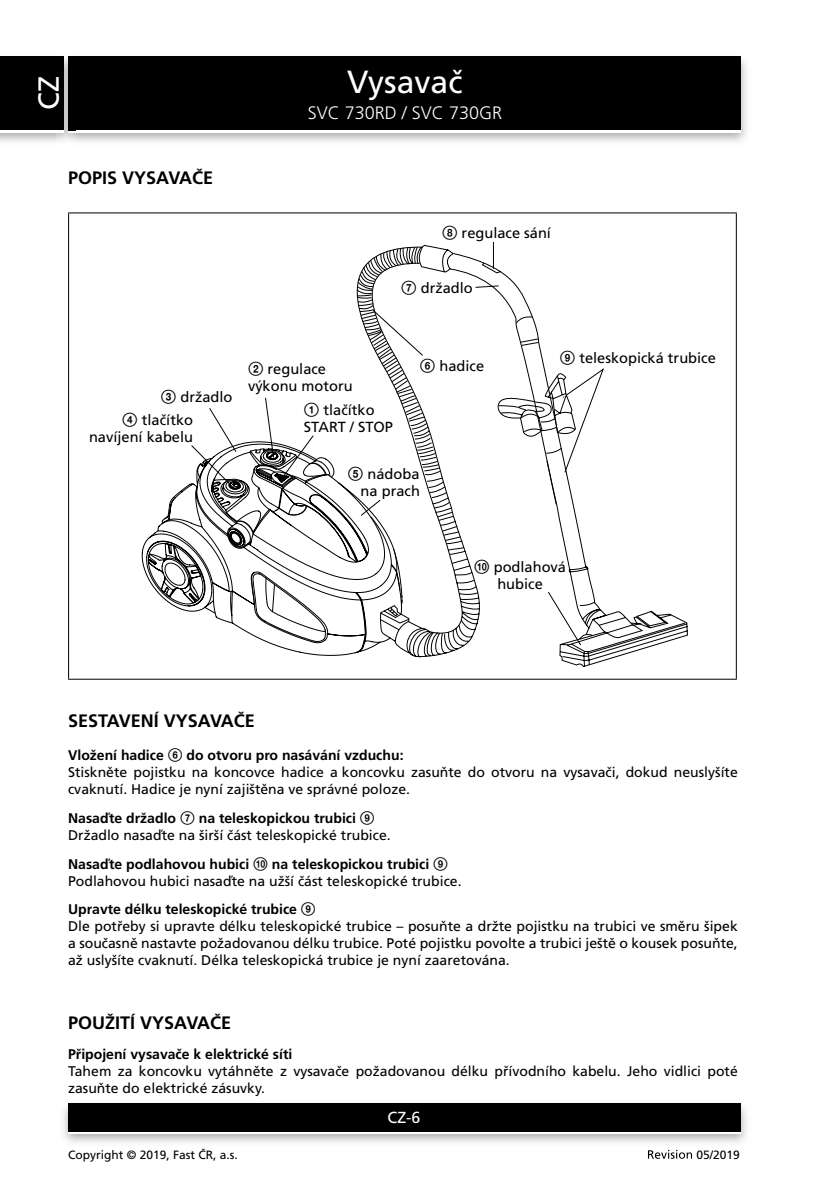
<style>
.page{position:relative;width:840px;height:1191px;background:#fff}
.page>*{position:absolute;margin:0;border:0;box-sizing:border-box;transform-origin:0 0}
.t1{font:32px "Frutiger CE";color:#fff}
.t2{font:29px "Frutiger CE";color:#fff}
.t3{font:700 18px "Frutiger CE";color:#000}
.t4{font:300 18px "Frutiger CE";color:#fff}
.t5{font:16px "Frutiger CE";color:#fff}
.t6{font:14.6px/17.6px "Frutiger CE";color:#000;text-align:right}
.t7{font:14px/16.8px "Frutiger CE";color:#000}
.t8{font:700 14px "Frutiger CE";color:#000}
.t9{font:12px "Frutiger CE";color:#000}
.s1{font-family:"Zz 3"}
.s2{font-weight:700}
</style>
<div class="page">
<img style="left:0;top:56px;width:747px;height:86px">
<div style="left:68px;top:59px;width:672px;height:74px;background:#fff"></div>
<div style="left:68px;top:57px;width:672px;height:73px;background:#000"></div>
<img style="left:63px;top:1103px;width:684px;height:40px">
<div style="left:68px;top:1106px;width:672px;height:28px;background:linear-gradient(to right,#fff,#fff)"></div>
<div style="left:68px;top:1103px;width:672px;height:28px;background:#000"></div>
<img style="left:57px;top:56px;width:18px;height:86px">
<img style="left:68px;top:130px;width:7px;height:3px">
<svg style="left:68px;top:57px;width:7px;height:2px"></svg>
<img style="left:68px;top:59px;width:7px;height:71px">
<div style="left:0;top:59px;width:64px;height:74px;background:#fff"></div>
<div style="left:0;top:57px;width:64px;height:73px;background:#000"></div>
<svg style="left:648px;top:1149px;width:43px;height:9px"></svg>
<hr style="left:68px;top:212px;width:668px;height:1px;background:#000">
<hr style="left:68px;top:213px;width:1px;height:465px;background:#000">
<hr style="left:735px;top:213px;width:1px;height:465px;background:#000">
<hr style="left:68px;top:678px;width:668px;height:1px;background:#000">
<svg style="left:356px;top:245px;width:331px;height:422px"></svg>
<svg style="left:142px;top:407px;width:266px;height:249px"></svg>
<h2 class="t2" style="left:32px;top:110px;width:35px;rotate:-90deg">CZ</h2>
<p class="t3" style="left:68px;top:168px;width:146px">POPIS VYSAVAČE</p>
<h1 class="t1" style="left:347px;top:64px;width:117px">Vysavač</h1>
<p class="t4" style="left:307px;top:102px;width:196px">SVC 730RD / SVC 730GR</p>
<p class="t6" style="left:442px;top:224px;width:110px"><span class="s1">8</span> regulace sání</p>
<p class="t6" style="left:401px;top:279px;width:73px"><span class="s1">7</span> držadlo</p>
<p class="t6" style="left:161px;top:388px;width:73px"><span class="s1">3</span> držadlo</p>
<p class="t6" style="left:89px;top:411px;width:105px"><span class="s1">4</span> tlačítko navíjení kabelu</p>
<p class="t6" style="left:248px;top:360px;width:106px;text-align:left"><span class="s1">2</span> regulace výkonu motoru</p>
<p class="t6" style="left:304px;top:401px;width:91px;text-align:left"><span class="s1">1</span> tlačítko<br>START / STOP</p>
<p class="t6" style="left:419px;top:357px;width:66px"><span class="s1">6</span> hadice</p>
<p class="t6" style="left:348px;top:465px;width:73px"><span class="s1">5</span> nádoba na prach</p>
<p class="t6" style="left:559px;top:349px;width:157px"><span class="s1">9</span> teleskopická trubice</p>
<p class="t6" style="left:474px;top:558px;width:93px;text-align:center"><span class="s1">0</span> podlahová hubice</p>
<p class="t3" style="left:68px;top:710px;width:188px">SESTAVENÍ VYSAVAČE</p>
<p class="t7" style="left:68px;top:747px;width:670px"><span class="s2">Vložení hadice</span> <span class="s1">6</span> <span class="s2">do otvoru pro nasávání vzduchu:<br></span>Stiskněte pojistku na koncovce hadice a koncovku zasuňte do otvoru na vysavači, dokud neuslyšíte cvaknutí. Hadice je nyní zajištěna ve správné poloze.</p>
<p class="t7" style="left:68px;top:809px;width:324px"><span class="s2">Nasaďte držadlo</span> <span class="s1">7</span> <span class="s2">na teleskopickou trubici</span> <span class="s1">9<br></span>Držadlo nasaďte na širší část teleskopické trubice.</p>
<p class="t7" style="left:68px;top:855px;width:395px"><span class="s2">Nasaďte podlahovou hubici</span> <span class="s1">0</span> <span class="s2">na teleskopickou trubici</span> <span class="s1">9<br></span>Podlahovou hubici nasaďte na užší část teleskopické trubice.</p>
<p class="t7" style="left:68px;top:901px;width:670px"><span class="s2">Upravte délku teleskopické trubice</span> <span class="s1">9<br></span>Dle potřeby si upravte délku teleskopické trubice – posuňte a držte pojistku na trubici ve směru šipek a současně nastavte požadovanou délku trubice. Poté pojistku povolte a trubici ještě o kousek posuňte, až uslyšíte cvaknutí. Délka teleskopická trubice je nyní zaaretována.</p>
<p class="t3" style="left:68px;top:1012px;width:164px">POUŽITÍ VYSAVAČE</p>
<p class="t8" style="left:68px;top:1046px;width:226px">Připojení vysavače k elektrické síti</p>
<p class="t7" style="left:68px;top:1063px;width:670px">Tahem za koncovku vytáhněte z vysavače požadovanou délku přívodního kabelu. Jeho vidlici poté zasuňte do elektrické zásuvky.</p>
<p class="t5" style="left:387px;top:1108px;width:34px">CZ-6</p>
<p class="t9" style="left:68px;top:1148px;width:171px">Copyright © 2019, Fast ČR, a.s.</p>
<p class="t9" style="left:696px;top:1147px;width:45px">05/2019</p>
</div>
